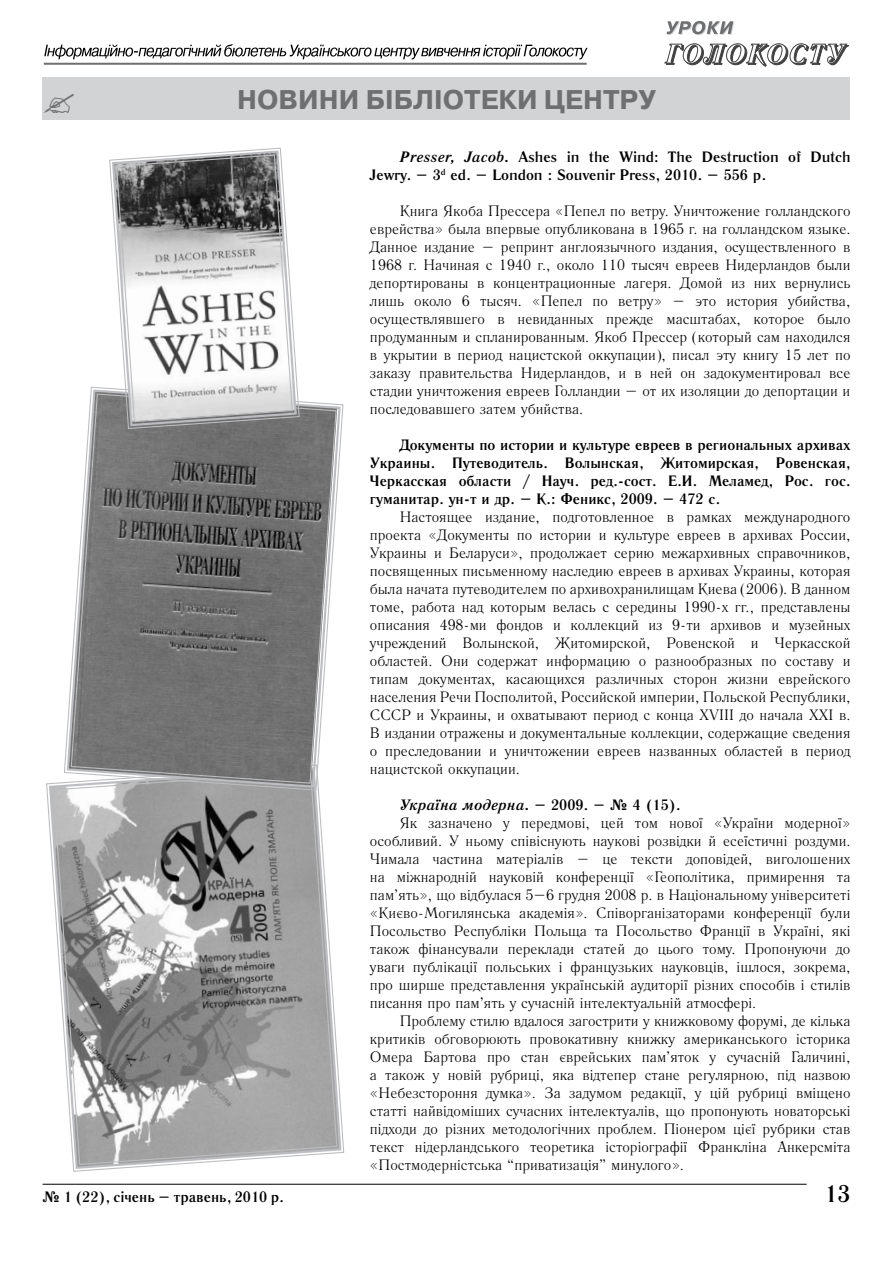
<style>
.page{position:relative;width:893px;height:1263px;background:#fff}
.page>*{position:absolute;margin:0;border:0;box-sizing:border-box;transform-origin:0 0}
.t1{font:700 27px "Pragmatica C";color:#6d6f71}
.t2{font:700 24px "Literaturnaya C";color:#000}
.t3{font:15px/18px "Literaturnaya C";color:#000;text-align:justify}
.t4{font:700 15px/18px "Literaturnaya C";color:#000}
.t5{font:italic 700 15px "Literaturnaya C";color:#000}
.s1{font-style:italic}
.s2{font-style:normal}
</style>
<div class="page">
<hr style="left:44px;top:63px;width:543px;height:1px;background:#6d6f71">
<hr style="left:44px;top:64px;width:543px;height:1px;background:#6d6f71">
<svg style="left:44px;top:44px;width:544px;height:15px"></svg>
<svg style="left:666px;top:21px;width:68px;height:14px"></svg>
<svg style="left:664px;top:43px;width:185px;height:24px"></svg>
<hr style="left:43px;top:1184px;width:764px;height:1px;background:#000">
<svg style="left:48px;top:783px;width:295px;height:387px"></svg>
<svg style="left:52px;top:782px;width:286px;height:383px;background:#a4a5a5"></svg>
<svg style="left:63px;top:386px;width:281px;height:405px"></svg>
<svg style="left:66px;top:388px;width:276px;height:401px"></svg>
<svg style="left:70px;top:393px;width:267px;height:391px;background:#7e7e7e"></svg>
<div style="left:43px;top:78px;width:807px;height:42px;background:#d1d3d4"></div>
<svg style="left:109px;top:147px;width:191px;height:283px"></svg>
<svg style="left:111px;top:149px;width:187px;height:278px"></svg>
<svg style="left:115px;top:154px;width:178px;height:269px"></svg>
<h1 class="t1" style="left:237px;top:85px;width:82px">НОВИНИ</h1>
<h1 class="t1" style="left:366px;top:85px;width:86px">БІБЛІОТЕКИ</h1>
<h1 class="t1" style="left:544px;top:85px;width:40px">ЦЕНТР</h1>
<h1 class="t1" style="left:638px;top:85px;width:19px">У</h1>
<p class="t4" style="left:370px;top:148px;width:482px;text-indent:30px"><span class="s1">Presser, Jacob.</span> Ashes in the Wind: The Destruction of Dutch<br>Jewry. – 3<sup>d</sup> ed. – London : Souvenir Press, 2010. – 556 p.</p>
<p class="t3" style="left:370px;top:202px;width:482px;text-indent:30px">Книга Якоба Прессера «Пепел по ветру. Уничтожение голландского еврейства» была впервые опубликована в 1965 г. на голландском языке.<br>Данное издание – репринт англоязычного издания, осуществленного в 1968 г. Начиная с 1940 г., около 110 тысяч евреев Нидерландов были депортированы в концентрационные лагеря. Домой из них вернулись лишь около 6 тысяч. «Пепел по ветру» – это история убийства, осуществлявшего в невиданных прежде масштабах, которое было продуманным и спланированным. Якоб Прессер (который сам находился в укрытии в период нацистской оккупации), писал эту книгу 15 лет по заказу правительства Нидерландов, и в ней он задокументировал все стадии уничтожения евреев Голландии – от их изоляции до депортации и последовавшего затем убийства.</p>
<p class="t4" style="left:370px;top:436px;width:482px;text-align:justify;text-indent:30px">Документы по истории и культуре евреев в региональных архивах Украины. Путеводитель. Волынская, Житомирская, Ровенская, Черкасская области / Науч. ред.-сост. Е.И. Меламед, Рос. гос. гуманитар. ун-т и др. – К.: Феникс, 2009. – 472 с.</p>
<p class="t3" style="left:370px;top:508px;width:482px;text-indent:30px">Настоящее издание, подготовленное в рамках международного проекта «Документы по истории и культуре евреев в архивах России, Украины и Беларуси», продолжает серию межархивных справочников, посвященных письменному наследию евреев в архивах Украины, которая была начата путеводителем по архивохранилищам Киева (2006). В данном томе, работа над которым велась с середины 1990-х гг., представлены описания 498-ми фондов и коллекций из 9-ти архивов и музейных учреждений Волынской, Житомирской, Ровенской и Черкасской областей. Они содержат информацию о разнообразных по составу и типам документах, касающихся различных сторон жизни еврейского населения Речи Посполитой, Российской империи, Польской Республики, СССР и Украины, и охватывают период с конца XVIII до начала XXI в.<br>В издании отражены и документальные коллекции, содержащие сведения о преследовании и уничтожении евреев названных областей в период нацистской оккупации.</p>
<p class="t5" style="left:400px;top:796px;width:282px">Україна модерна. <span class="s2">– 2009. – № 4 (15).</span></p>
<p class="t3" style="left:400px;top:814px;width:452px">Як зазначено у передмові, цей том нової «України модерної»</p>
<p class="t3" style="left:370px;top:832px;width:482px">особливий. У ньому співіснують наукові розвідки й есеїстичні роздуми.</p>
<p class="t3" style="left:370px;top:850px;width:482px">Чимала частина матеріалів – це тексти доповідей, виголошених</p>
<p class="t3" style="left:370px;top:868px;width:482px">на міжнародній науковій конференції «Геополітика, примирення та</p>
<p class="t3" style="left:370px;top:886px;width:482px">пам’ять», що відбулася 5–6 грудня 2008 р. в Національному університеті</p>
<p class="t3" style="left:370px;top:904px;width:482px">«Києво-Могилянська академія». Співорганізаторами конференції були</p>
<p class="t3" style="left:370px;top:922px;width:482px">Посольство Республіки Польща та Посольство Франції в Україні, які</p>
<p class="t3" style="left:370px;top:940px;width:482px">також фінансували переклади статей до цього тому. Пропонуючи до</p>
<p class="t3" style="left:370px;top:958px;width:482px">уваги публікації польських і французьких науковців, ішлося, зокрема,</p>
<p class="t3" style="left:370px;top:976px;width:482px">про ширше представлення українській аудиторії різних способів і стилів</p>
<p class="t3" style="left:370px;top:994px;width:388px">писання про пам’ять у сучасній інтелектуальній атмосфері.</p>
<p class="t3" style="left:400px;top:1012px;width:452px">Проблему стилю вдалося загострити у книжковому форумі, де кілька</p>
<p class="t3" style="left:370px;top:1030px;width:482px">критиків обговорюють провокативну книжку американського історика</p>
<p class="t3" style="left:370px;top:1048px;width:482px">Омера Бартова про стан єврейських пам’яток у сучасній Галичині,</p>
<p class="t3" style="left:370px;top:1066px;width:482px">а також у новій рубриці, яка відтепер стане регулярною, під назвою</p>
<p class="t3" style="left:370px;top:1084px;width:482px">«Небезстороння думка». За задумом редакції, у цій рубриці вміщено</p>
<p class="t3" style="left:370px;top:1102px;width:482px">статті найвідоміших сучасних інтелектуалів, що пропонують новаторські</p>
<p class="t3" style="left:370px;top:1120px;width:482px">підходи до різних методологічних проблем. Піонером цієї рубрики став</p>
<p class="t3" style="left:370px;top:1138px;width:482px">текст нідерландського теоретика історіографії Франкліна Анкерсміта</p>
<p class="t3" style="left:370px;top:1156px;width:316px">«Постмодерністська “приватизація” минулого».</p>
<p class="t4" style="left:43px;top:1187px;width:243px">№ 1 (22), січень – травень, 2010 р.</p>
<h2 class="t2" style="left:824px;top:1179px;width:27px">13</h2>
</div>
